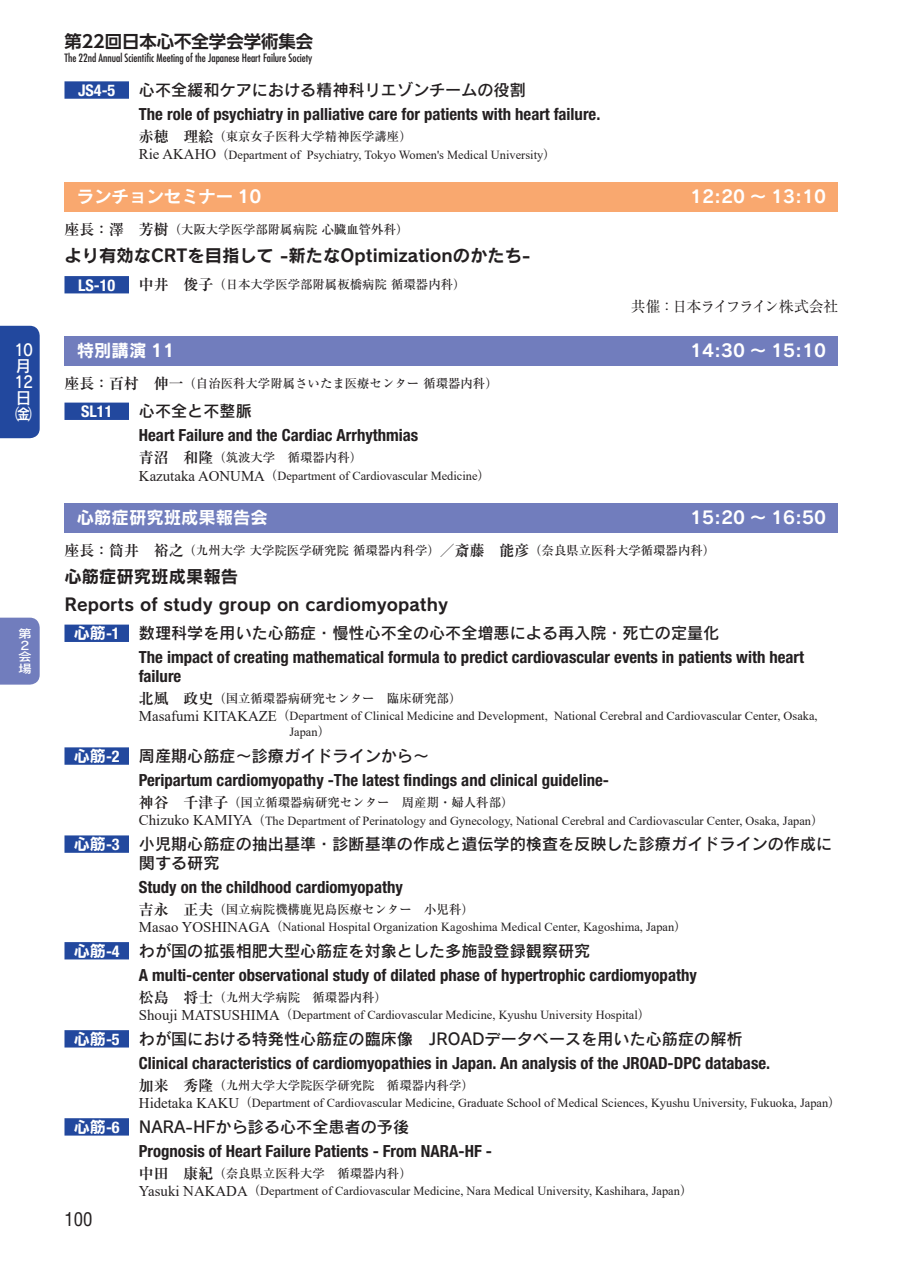
<style>
.page{position:relative;width:903px;height:1275px;background:#fff}
.page>*{position:absolute;margin:0;border:0;box-sizing:border-box;transform-origin:0 0}
.t1{font:condensed 18.55px "Helvetica LT Std";color:#231f20}
.t2{font:17.32px/27.3px "Rodin Pro N B";color:#231f20}
.t3{font:17.32px "Rodin Pro N B";color:#fff}
.t4{font:700 17.32px "UD Shin Go Pr 6 N De";color:#231f20}
.t5{font:700 condensed 16.8px/18.6px "Helvetica Neue LT Std";color:#231f20}
.t6{font:16.1px/18.6px "Rodin Pro N DB";color:#231f20}
.t7{font:700 condensed 16.1px "Helvetica Neue LT Std";color:#fff}
.t8{font:16.1px/16.1px "Rodin Pro N DB";color:#fff;scale:.9 1}
.t9{font:14.88px "Ryumin Pr 6 N";letter-spacing:-.065em;color:#231f20}
.t10{font:12.42px/16.1px "Times New Roman";color:#231f20}
.t11{font:500 12.42px "Ryumin Pr 6";color:#231f20}
.t12{font:500 12.42px "Ryumin Pr 6 N";color:#231f20}
.t13{font:11.72px/11.7px "Rodin Pro N DB";color:#fff;scale:1.16 1}
.t14{font:condensed 11.2px "Futura Std";color:#231f20}
.s1{font-family:"Ryumin Pr 6 N";font-weight:700;font-size:14.88px}
.s2{font-size:14.88px}
.s3{font-family:"Ryumin Pr 6 N";font-weight:500}
.s4{font-weight:700;font-size:14.88px}
.s5{font-family:"Rodin Pro N B";color:#fff}
.s6{font-family:"Helvetica Neue LT Std";font-weight:700;font-stretch:condensed;color:#fff}
</style>
<div class="page">
<div style="left:64px;top:81px;width:65px;height:18px;background:#22489e"></div>
<div style="left:64px;top:182px;width:774px;height:30px;background:#f9a86f"></div>
<div style="left:64px;top:276px;width:65px;height:17px;background:#22489e"></div>
<div style="left:64px;top:336px;width:774px;height:29px;background:#717dbd"></div>
<div style="left:64px;top:403px;width:65px;height:17px;background:#22489e"></div>
<div style="left:64px;top:503px;width:774px;height:30px;background:#717dbd"></div>
<div style="left:64px;top:625px;width:65px;height:17px;background:#22489e"></div>
<div style="left:64px;top:747px;width:65px;height:18px;background:#22489e"></div>
<div style="left:64px;top:835px;width:65px;height:18px;background:#22489e"></div>
<div style="left:64px;top:942px;width:65px;height:17px;background:#22489e"></div>
<div style="left:64px;top:1030px;width:65px;height:17px;background:#22489e"></div>
<div style="left:64px;top:1118px;width:65px;height:17px;background:#22489e"></div>
<div style="left:0;top:618px;width:40px;height:67px;background:#717dbd"></div>
<div style="left:0;top:326px;width:40px;height:112px;background:#22489e"></div>
<p class="t8" style="left:14px;top:341px;width:23px">10月<br>12日㈮</p>
<p class="t13" style="left:18px;top:627px;width:13px">第<br>2会場</p>
<h2 class="t4" style="left:64px;top:27px;width:250px">第22回日本心不全学会学術集会</h2>
<p class="t14" style="left:64px;top:51px;width:249px">The 22nd Annual Scientific Meeting of the Japanese Heart Failure Society</p>
<p class="t7" style="left:78px;top:81px;width:39px">JS4-5</p>
<p class="t6" style="left:139px;top:80px;width:388px">心不全緩和ケアにおける精神科リエゾンチームの役割</p>
<h3 class="t5" style="left:139px;top:105px;width:463px">The role of psychiatry in palliative care for patients with heart failure.</h3>
<p class="t11" style="left:139px;top:127px;width:274px"><span class="s1">赤穂　理絵</span>（東京女子医科大学精神医学講座）</p>
<p class="t10" style="left:139px;top:146px;width:418px"><span class="s2">Rie AKAHO</span><span class="s3">（</span> Department of Psychiatry, Tokyo Women's Medical University<span class="s3">）</span></p>
<h2 class="t3" style="left:77px;top:185px;width:186px">ランチョンセミナー 10</h2>
<h2 class="t3" style="left:690px;top:185px;width:137px">12:20 ～ 13:10</h2>
<p class="t12" style="left:64px;top:220px;width:345px"><span class="s4">座長：澤　芳樹</span>（大阪大学医学部附属病院心臓血管外科）</p>
<h2 class="t2" style="left:64px;top:241px;width:467px">より有効なCRTを目指して -新たなOptimizationのかたち-</h2>
<p class="t7" style="left:78px;top:275px;width:39px">LS-10</p>
<p class="t11" style="left:139px;top:274px;width:328px"><span class="s1">中井　俊子</span>（日本大学医学部附属板橋病院循環器内科）</p>
<p class="t9" style="left:631px;top:295px;width:209px">共催：日本ライフライン株式会社</p>
<h2 class="t3" style="left:77px;top:339px;width:99px">特別講演 11</h2>
<h2 class="t3" style="left:690px;top:339px;width:137px">14:30 ～ 15:10</h2>
<p class="t12" style="left:64px;top:374px;width:435px"><span class="s4">座長：百村　伸一</span>（自治医科大学附属さいたま医療センター循環器内科）</p>
<p class="t7" style="left:81px;top:402px;width:33px">SL11</p>
<p class="t6" style="left:139px;top:401px;width:114px">心不全と不整脈</p>
<h3 class="t5" style="left:139px;top:426px;width:281px">Heart Failure and the Cardiac Arrhythmias</h3>
<p class="t11" style="left:139px;top:448px;width:225px"><span class="s1">青沼　和隆</span>（筑波大学　循環器内科）</p>
<p class="t10" style="left:139px;top:467px;width:352px"><span class="s2">Kazutaka AONUMA</span><span class="s3">（</span> Department of Cardiovascular Medicine<span class="s3">）</span></p>
<h2 class="t3" style="left:77px;top:506px;width:192px">心筋症研究班成果報告会</h2>
<h2 class="t3" style="left:690px;top:506px;width:137px">15:20 ～ 16:50</h2>
<p class="t12" style="left:64px;top:541px;width:652px"><span class="s4">座長：筒井　裕之</span>（九州大学大学院医学研究院循環器内科学）<span class="s4">／斎藤　能彦</span>（奈良県立医科大学循環器内科）</p>
<h2 class="t2" style="left:64px;top:562px;width:385px">心筋症研究班成果報告<br>Reports of study group on cardiomyopathy</h2>
<p class="t6" style="left:74px;top:623px;width:647px"><span class="s5">心筋</span><span class="s6">-1</span> 数理科学を用いた心筋症・慢性心不全の心不全増悪による再入院・死亡の定量化</p>
<h3 class="t5" style="left:139px;top:648px;width:667px">The impact of creating mathematical formula to predict cardiovascular events in patients with heart failure</h3>
<p class="t11" style="left:139px;top:689px;width:324px"><span class="s1">北風　政史</span>（国立循環器病研究センター　臨床研究部）</p>
<p class="t10" style="left:289px;top:708px;width:530px;text-indent:-150px"><span class="s2">Masafumi KITAKAZE</span><span class="s3">（</span> Department of Clinical Medicine and Development, National Cerebral and Cardiovascular Center, Osaka,<br>Japan<span class="s3">）</span></p>
<p class="t6" style="left:74px;top:746px;width:357px"><span class="s5">心筋</span><span class="s6">-2</span> 周産期心筋症～診療ガイドラインから～</p>
<h3 class="t5" style="left:139px;top:771px;width:472px">Peripartum cardiomyopathy -The latest findings and clinical guideline-</h3>
<p class="t11" style="left:139px;top:793px;width:376px"><span class="s1">神谷　千津子</span>（国立循環器病研究センター　周産期・婦人科部）</p>
<p class="t10" style="left:139px;top:812px;width:686px"><span class="s2">Chizuko KAMIYA</span><span class="s3">（</span> The Department of Perinatology and Gynecology, National Cerebral and Cardiovascular Center, Osaka, Japan<span class="s3">）</span></p>
<p class="t6" style="left:139px;top:834px;width:695px;text-indent:-65px"><span class="s5">心筋</span><span class="s6">-3</span> 小児期心筋症の抽出基準・診断基準の作成と遺伝学的検査を反映した診療ガイドラインの作成に関する研究</p>
<h3 class="t5" style="left:139px;top:877px;width:265px">Study on the childhood cardiomyopathy</h3>
<p class="t11" style="left:139px;top:899px;width:336px"><span class="s1">吉永　正夫</span>（国立病院機構鹿児島医療センター　小児科）</p>
<p class="t10" style="left:139px;top:919px;width:549px"><span class="s2">Masao YOSHINAGA</span><span class="s3">（</span> National Hospital Organization Kagoshima Medical Center, Kagoshima, Japan<span class="s3">）</span></p>
<p class="t6" style="left:74px;top:941px;width:518px"><span class="s5">心筋</span><span class="s6">-4</span> わが国の拡張相肥大型心筋症を対象とした多施設登録観察研究</p>
<h3 class="t5" style="left:139px;top:965px;width:559px">A multi-center observational study of dilated phase of hypertrophic cardiomyopathy</h3>
<p class="t11" style="left:139px;top:987px;width:250px"><span class="s1">松島　将士</span>（九州大学病院　循環器内科）</p>
<p class="t10" style="left:139px;top:1007px;width:513px"><span class="s2">Shouji MATSUSHIMA</span><span class="s3">（</span> Department of Cardiovascular Medicine, Kyushu University Hospital<span class="s3">）</span></p>
<p class="t6" style="left:74px;top:1029px;width:670px"><span class="s5">心筋</span><span class="s6">-5</span> わが国における特発性心筋症の臨床像　JROADデータベースを用いた心筋症の解析</p>
<h3 class="t5" style="left:139px;top:1053px;width:633px">Clinical characteristics of cardiomyopathies in Japan. An analysis of the JROAD-DPC database.</h3>
<p class="t11" style="left:139px;top:1075px;width:336px"><span class="s1">加来　秀隆</span>（九州大学大学院医学研究院　循環器内科学）</p>
<p class="t10" style="left:139px;top:1095px;width:703px"><span class="s2">Hidetaka KAKU</span><span class="s3">（</span> Department of Cardiovascular Medicine, Graduate School of Medical Sciences, Kyushu University, Fukuoka, Japan<span class="s3">）</span></p>
<p class="t6" style="left:74px;top:1117px;width:337px"><span class="s5">心筋</span><span class="s6">-6</span> NARA-HFから診る心不全患者の予後</p>
<h3 class="t5" style="left:139px;top:1141px;width:355px">Prognosis of Heart Failure Patients - From NARA-HF -</h3>
<p class="t11" style="left:139px;top:1163px;width:274px"><span class="s1">中田　康紀</span>（奈良県立医科大学　循環器内科）</p>
<p class="t10" style="left:139px;top:1183px;width:555px"><span class="s2">Yasuki NAKADA</span><span class="s3">（</span> Department of Cardiovascular Medicine, Nara Medical University, Kashihara, Japan<span class="s3">）</span></p>
<h1 class="t1" style="left:64px;top:1207px;width:29px">100</h1>
</div>
